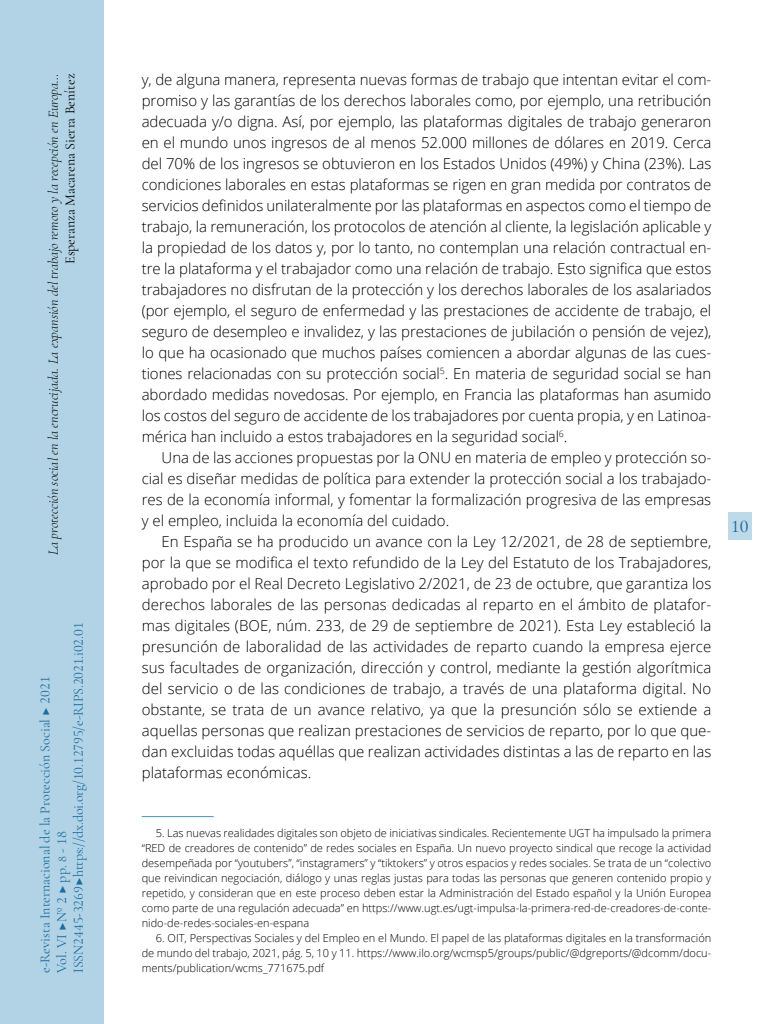
<style>
.page{position:relative;width:768px;height:1024px;background:#fff}
.page>*{position:absolute;margin:0;border:0;box-sizing:border-box;transform-origin:0 0}
.t1{font:500 18px "Cormorant Garamond";color:#1b6b9f}
._00_bsc{font:300 15px/21px "Open Sans";color:#000;text-align:justify}
.t2{font:14px/16.8px "Cormorant Garamond";letter-spacing:-.005em;color:#1b6b9f}
.t3{font:italic 300 14px "Cormorant Garamond";color:#000}
.t4{font:14px "Cormorant Garamond";color:#000}
.zz_notas{font:300 11px/15px "Open Sans";color:#000;text-align:justify}
.s1{font-size:12px}
</style>
<div class="page">
<hr style="left:142px;top:816px;width:72px;height:1px;background:#4b94b9">
<div style="left:0;top:0;width:103px;height:1024px;background:#b1d3e5"></div>
<div style="left:728px;top:512px;width:23px;height:28px;background:#bedae8"></div>
<p class="t3" style="left:45px;top:555px;width:483px;rotate:-90deg">La protección social en la encrucijada. La expansión del trabajo remoto y la recepción en Europa…</p>
<p class="t4" style="left:62px;top:264px;width:192px;rotate:-90deg">Esperanza Macarena Sierra Benítez</p>
<p class="t2" style="left:70px;top:973px;width:352px;rotate:-90deg">ISSN 2445-3269 ▶ https://dx.doi.org/10.12795/e-RIPS.2021.i02.01</p>
<p class="t2" style="left:36px;top:973px;width:298px;rotate:-90deg">e-Revista Internacional de la Protección Social ▶ 2021<br>Vol. VI ▶Nº 2 ▶ pp. <span class="s1">8</span> - 18</p>
<p class="_00_bsc" style="left:142px;top:69px;width:571px">y, de alguna manera, representa nuevas formas de trabajo que intentan evitar el com&shy;promiso y las garantías de los derechos laborales como, por ejemplo, una retribución adecuada y/o digna. Así, por ejemplo, las plataformas digitales de trabajo generaron en el mundo unos ingresos de al menos 52.000 millones de dólares en 2019. Cerca del 70% de los ingresos se obtuvieron en los Estados Unidos (49%) y China (23%). Las condiciones laborales en estas plataformas se rigen en gran medida por contratos de servicios definidos unilateralmente por las plataformas en aspectos como el tiempo de trabajo, la remuneración, los protocolos de atención al cliente, la legislación aplicable y la propiedad de los datos y, por lo tanto, no contemplan una relación contractual en&shy;tre la plataforma y el trabajador como una relación de trabajo. Esto significa que estos trabajadores no disfrutan de la protección y los derechos laborales de los asalariados (por ejemplo, el seguro de enfermedad y las prestaciones de accidente de trabajo, el seguro de desempleo e invalidez, y las prestaciones de jubilación o pensión de vejez), lo que ha ocasionado que muchos países comiencen a abordar algunas de las cues&shy;tiones relacionadas con su protección social<sup>5</sup>. En materia de seguridad social se han abordado medidas novedosas. Por ejemplo, en Francia las plataformas han asumido los costos del seguro de accidente de los trabajadores por cuenta propia, y en Latinoa&shy;mérica han incluido a estos trabajadores en la seguridad social<sup>6</sup>.</p>
<p class="_00_bsc" style="left:142px;top:447px;width:571px;text-indent:20px">Una de las acciones propuestas por la ONU en materia de empleo y protección so&shy;cial es diseñar medidas de política para extender la protección social a los trabajado&shy;res de la economía informal, y fomentar la formalización progresiva de las empresas y el empleo, incluida la economía del cuidado.</p>
<p class="_00_bsc" style="left:142px;top:531px;width:571px;text-indent:20px">En España se ha producido un avance con la Ley 12/2021, de 28 de septiembre, por la que se modifica el texto refundido de la Ley del Estatuto de los Trabajadores, aprobado por el Real Decreto Legislativo 2/2021, de 23 de octubre, que garantiza los derechos laborales de las personas dedicadas al reparto en el ámbito de platafor&shy;mas digitales (BOE, núm. 233, de 29 de septiembre de 2021). Esta Ley estableció la presunción de laboralidad de las actividades de reparto cuando la empresa ejerce sus facultades de organización, dirección y control, mediante la gestión algorítmica del servicio o de las condiciones de trabajo, a través de una plataforma digital. No obstante, se trata de un avance relativo, ya que la presunción sólo se extiende a aquellas personas que realizan prestaciones de servicios de reparto, por lo que que&shy;dan excluidas todas aquéllas que realizan actividades distintas a las de reparto en las plataformas económicas.</p>
<p class="zz_notas" style="left:142px;top:825px;width:571px;text-indent:14px">5. Las nuevas realidades digitales son objeto de iniciativas sindicales. Recientemente UGT ha impulsado la primera “RED de creadores de contenido” de redes sociales en España. Un nuevo proyecto sindical que recoge la actividad desempeñada por “youtubers”, “instagramers” y “tiktokers” y otros espacios y redes sociales. Se trata de un “colectivo que reivindican negociación, diálogo y unas reglas justas para todas las personas que generen contenido propio y repetido, y consideran que en este proceso deben estar la Administración del Estado español y la Unión Europea como parte de una regulación adecuada” en https://www.ugt.es/ugt-impulsa-la-primera-red-de-creadores-de-conte&shy;nido-de-redes-sociales-en-espana</p>
<p class="zz_notas" style="left:142px;top:930px;width:571px;text-align:right">6. OIT, Perspectivas Sociales y del Empleo en el Mundo. El papel de las plataformas digitales en la transformación de mundo del trabajo, 2021, pág. 5, 10 y 11. https://www.ilo.org/wcmsp5/groups/public/@dgreports/@dcomm/docu-</p>
<p class="zz_notas" style="left:142px;top:960px;width:184px">ments/publication/wcms_771675.pdf</p>
<p class="t1" style="left:731px;top:515px;width:19px">10</p>
</div>
